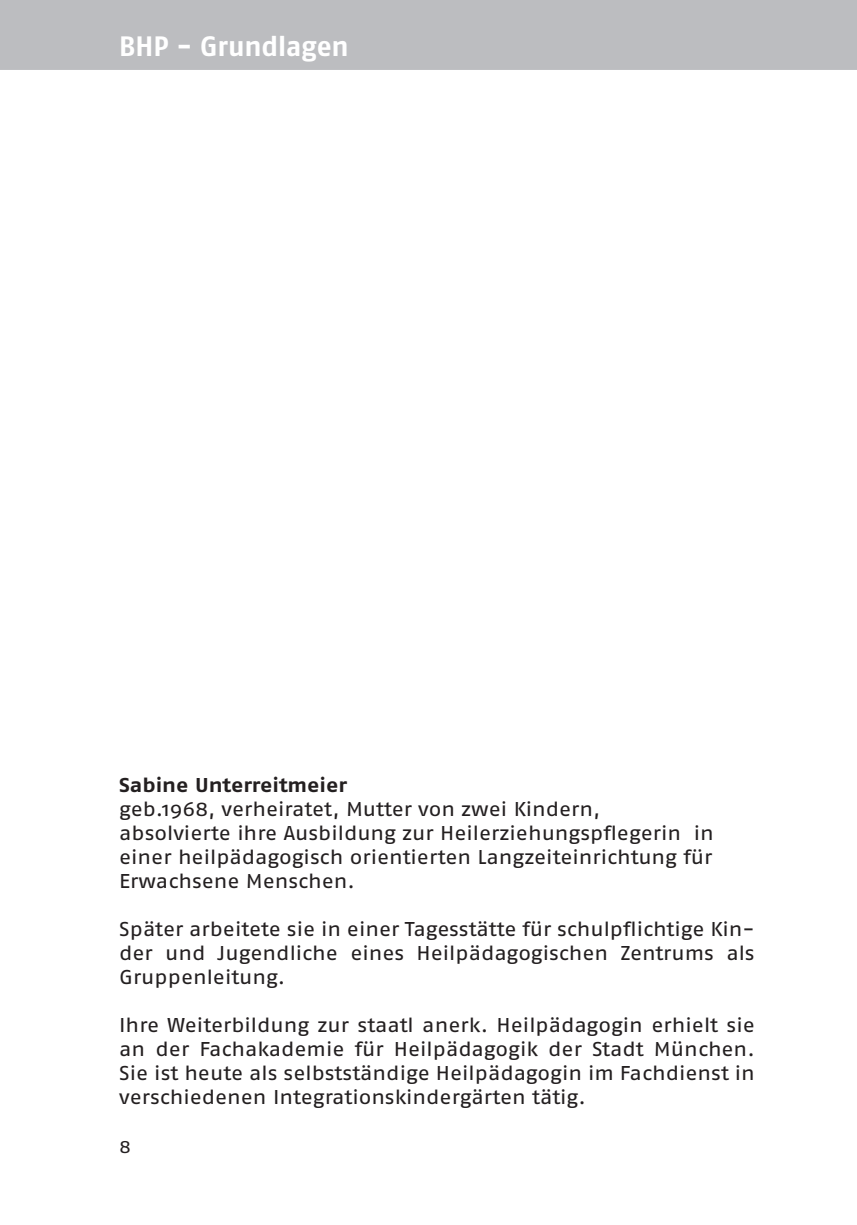
<style>
.page{position:relative;width:857px;height:1225px;background:#fff}
.page>*{position:absolute;margin:0;border:0;box-sizing:border-box;transform-origin:0 0}
.t1{font:700 28px "Fago No";letter-spacing:-.005em;color:#fff}
.t2{font:20px/24px "Fago Ex";letter-spacing:-.005em;color:#231f20;text-align:justify}
.t3{font:700 20px "Fago Ex";color:#231f20}
.t4{font:18px "Fago Ex";color:#231f20}
</style>
<div class="page">
<div style="left:0;top:0;width:856px;height:70px;background:#bcbdc0"></div>
<h1 class="t1" style="left:119px;top:30px;width:231px">BHP - Grundlagen</h1>
<p class="t3" style="left:119px;top:773px;width:229px">Sabine Unterreitmeier</p>
<p class="t2" style="left:119px;top:797px;width:596px;text-align:left">geb.1968, verheiratet, Mutter von zwei Kindern, absolvierte ihre Ausbildung zur Heilerziehungspflegerin in einer heilpädagogisch orientierten Langzeiteinrichtung für Erwachsene Menschen.</p>
<p class="t2" style="left:119px;top:917px;width:636px">Später arbeitete sie in einer Tagesstätte für schulpflichtige Kin&shy;der und Jugendliche eines Heilpädagogischen Zentrums als Gruppenleitung.</p>
<p class="t2" style="left:119px;top:1013px;width:637px">Ihre Weiterbildung zur staatl anerk. Heilpädagogin erhielt sie an der Fachakademie für Heilpädagogik der Stadt München.<br>Sie ist heute als selbstständige Heilpädagogin im Fachdienst in verschiedenen Integrationskindergärten tätig.</p>
<p class="t4" style="left:119px;top:1135px;width:13px">8</p>
</div>
